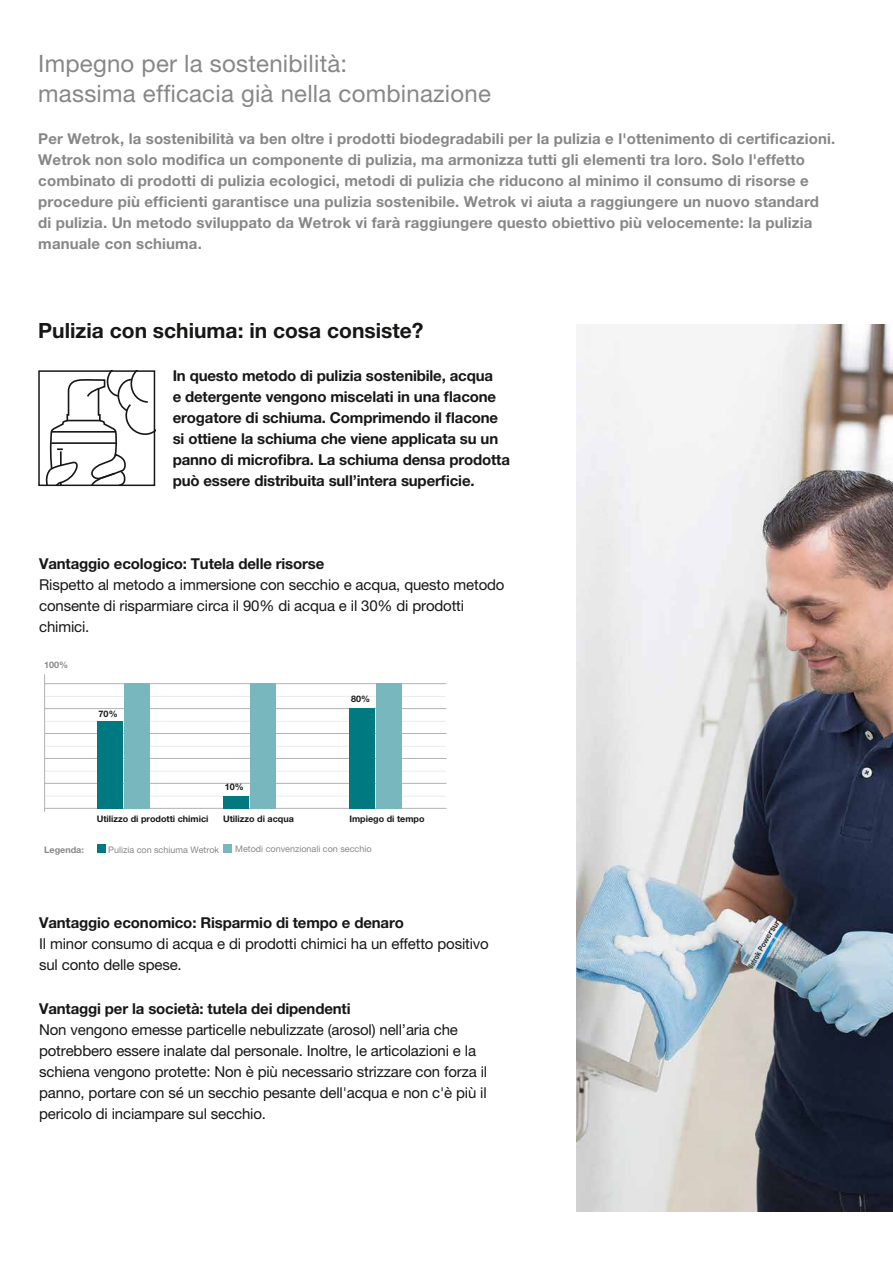
<style>
.page{position:relative;width:893px;height:1263px;background:#fff}
.page>*{position:absolute;margin:0;border:0;box-sizing:border-box;transform-origin:0 0}
.t1{font:24px/30px "Helvetica Neue LT Pro";letter-spacing:.01em;color:#868786}
.t2{font:700 21px "Helvetica Neue LT Pro";color:#181716}
.t3{font:700 15px/21px "Helvetica Neue LT Pro";letter-spacing:.01em;color:#868786}
.t4{font:15px/21px "Helvetica Neue LT Pro";letter-spacing:-.01em;color:#181716}
.t5{font:700 15px/21px "Helvetica Neue LT Pro";letter-spacing:-.01em;color:#181716}
.t6{font:700 9px "Helvetica Neue LT Pro";color:#181716}
.t7{font:9px "Helvetica Neue LT Pro";color:#868786}
.t8{font:700 9px "Helvetica Neue LT Pro";color:#868786}
</style>
<div class="page">
<img style="left:576px;top:325px;width:316px;height:886px">
<div style="left:38px;top:370px;width:117px;height:116px;border:2px solid #181716"></div>
<svg style="left:45px;top:370px;width:110px;height:116px"></svg>
<hr style="left:44px;top:683px;width:402px;height:1px;background:#b1b2b3">
<hr style="left:44px;top:708px;width:402px;height:1px;background:#b1b2b3">
<hr style="left:44px;top:733px;width:402px;height:1px;background:#b1b2b3">
<hr style="left:44px;top:758px;width:402px;height:1px;background:#b1b2b3">
<hr style="left:44px;top:783px;width:402px;height:1px;background:#b1b2b3">
<hr style="left:44px;top:808px;width:402px;height:1px;background:#b1b2b3">
<hr style="left:44px;top:696px;width:402px;height:1px;background:#ececec">
<hr style="left:44px;top:721px;width:402px;height:1px;background:#ececec">
<hr style="left:44px;top:746px;width:402px;height:1px;background:#ececec">
<hr style="left:44px;top:771px;width:402px;height:1px;background:#ececec">
<hr style="left:44px;top:796px;width:402px;height:1px;background:#ececec">
<div style="left:97px;top:721px;width:25px;height:88px;background:#007981"></div>
<div style="left:223px;top:796px;width:26px;height:13px;background:#007981"></div>
<div style="left:349px;top:708px;width:26px;height:101px;background:#007981"></div>
<div style="left:124px;top:683px;width:26px;height:126px;background:#78b7bd"></div>
<div style="left:250px;top:683px;width:26px;height:126px;background:#78b7bd"></div>
<div style="left:377px;top:683px;width:25px;height:126px;background:#78b7bd"></div>
<hr style="left:44px;top:674px;width:1px;height:138px;background:#b1b2b3">
<div style="left:97px;top:844px;width:9px;height:9px;background:#007981"></div>
<div style="left:223px;top:844px;width:9px;height:9px;background:#78b7bd"></div>
<h1 class="t1" style="left:38px;top:48px;width:454px">Impegno per la sostenibilità:<br>massima efficacia già nella combinazione</h1>
<p class="t3" style="left:38px;top:128px;width:798px">Per Wetrok, la sostenibilità va ben oltre i prodotti biodegradabili per la pulizia e l'ottenimento di certificazioni.<br>Wetrok non solo modifica un componente di pulizia, ma armonizza tutti gli elementi tra loro. Solo l'effetto combinato di prodotti di pulizia ecologici, metodi di pulizia che riducono al minimo il consumo di risorse e procedure più efficienti garantisce una pulizia sostenibile. Wetrok vi aiuta a raggiungere un nuovo standard di pulizia. Un metodo sviluppato da Wetrok vi farà raggiungere questo obiettivo più velocemente: la pulizia manuale con schiuma.</p>
<h2 class="t2" style="left:38px;top:318px;width:387px">Pulizia con schiuma: in cosa consiste?</h2>
<p class="t5" style="left:173px;top:365px;width:339px">In questo metodo di pulizia sostenibile, acqua<br>e detergente vengono miscelati in una flacone erogatore di schiuma. Comprimendo il flacone si ottiene la schiuma che viene applicata su un panno di microfibra. La schiuma densa prodotta può essere distribuita sull’intera superficie.</p>
<p class="t5" style="left:39px;top:553px;width:287px">Vantaggio ecologico: Tutela delle risorse</p>
<p class="t4" style="left:39px;top:574px;width:467px">Rispetto al metodo a immersione con secchio e acqua, questo metodo consente di risparmiare circa il 90% di acqua e il 30% di prodotti chimici.</p>
<p class="t8" style="left:44px;top:659px;width:26px">100%</p>
<p class="t6" style="left:99px;top:708px;width:21px">70%</p>
<p class="t6" style="left:351px;top:693px;width:21px">80%</p>
<p class="t6" style="left:97px;top:813px;width:113px">Utilizzo di prodotti chimici</p>
<p class="t6" style="left:225px;top:782px;width:21px">10%</p>
<p class="t6" style="left:223px;top:813px;width:72px">Utilizzo di acqua</p>
<p class="t6" style="left:349px;top:813px;width:77px">Impiego di tempo</p>
<p class="t8" style="left:44px;top:844px;width:41px">Legenda:</p>
<p class="t7" style="left:108px;top:844px;width:112px">Pulizia con schiuma Wetrok</p>
<p class="t7" style="left:235px;top:843px;width:138px">Metodi convenzionali con secchio</p>
<p class="t5" style="left:39px;top:912px;width:366px">Vantaggio economico: Risparmio di tempo e denaro</p>
<p class="t4" style="left:39px;top:933px;width:451px">Il minor consumo di acqua e di prodotti chimici ha un effetto positivo sul conto delle spese.</p>
<p class="t5" style="left:39px;top:997px;width:313px">Vantaggi per la società: tutela dei dipendenti</p>
<p class="t4" style="left:39px;top:1018px;width:450px">Non vengono emesse particelle nebulizzate (arosol) nell’aria che potrebbero essere inalate dal personale. Inoltre, le articolazioni e la schiena vengono protette: Non è più necessario strizzare con forza il panno, portare con sé un secchio pesante dell'acqua e non c'è più il pericolo di inciampare sul secchio.</p>
</div>
